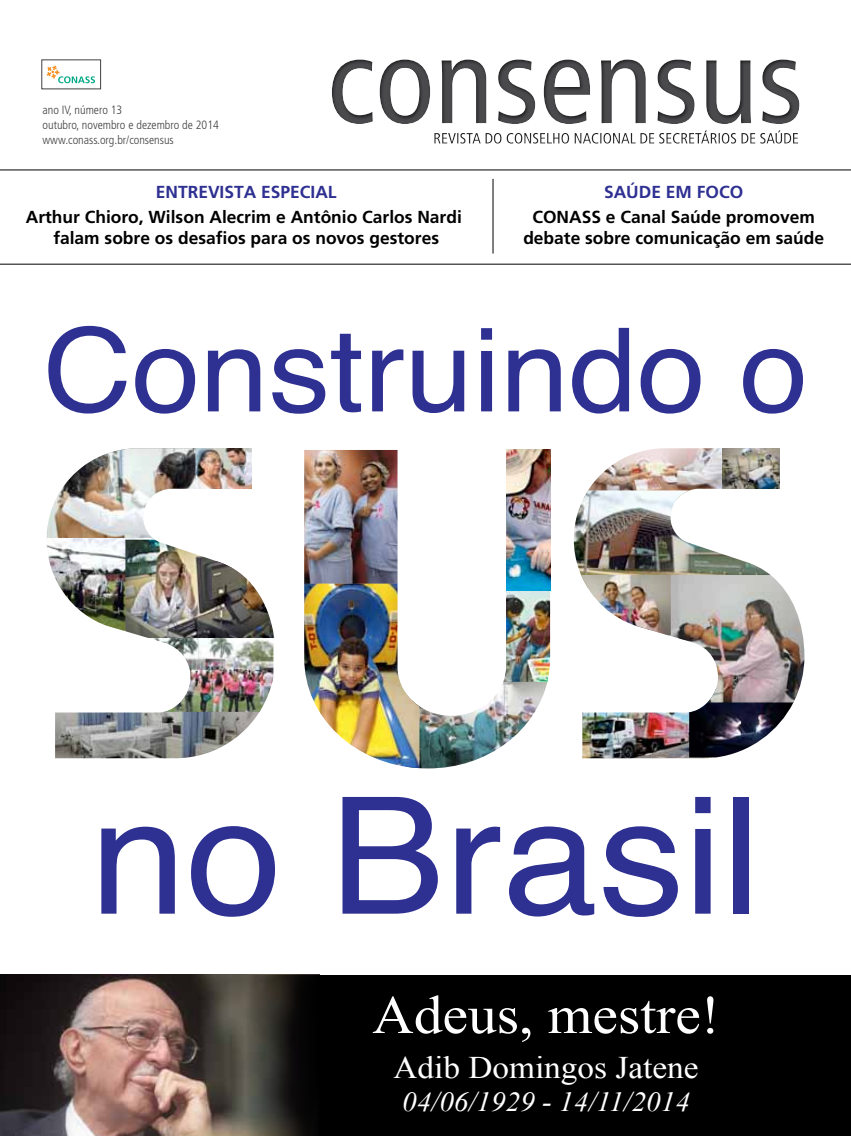
<style>
.page{position:relative;width:851px;height:1136px;background:#fff}
.page>*{position:absolute;margin:0;border:0;box-sizing:border-box;transform-origin:0 0}
.t1{font:162.6px "Helvetica";color:#2e3092;scale:1.06 1}
.t2{font:115.95px "Helvetica";color:#2e3092;scale:1.06 1}
.t3{font:54.15px "Times New Roman";color:#fff;scale:1.06 1}
.t4{font:31.35px "Times New Roman";color:#fff;scale:1.06 1}
.t5{font:italic 27.6px "Times New Roman";color:#fff;scale:1.06 1}
.t6{font:700 17.4px/20.9px "Frutiger LT Std";color:#000;text-align:center}
.t7{font:700 17.4px "Frutiger LT Std";color:#2e3092}
.t8{font:300 condensed 12px/15px "Frutiger LT Std";color:#414042}
</style>
<div class="page">
<div style="left:41px;top:60px;width:60px;height:29px;background:#fff;border:1px solid #414042"></div>
<svg style="left:47px;top:65px;width:48px;height:18px"></svg>
<div style="left:330px;top:59px;width:469px;height:87px;background:#000;opacity:.64"></div>
<div style="left:0;top:975px;width:850px;height:160px;background:#000"></div>
<hr style="left:0;top:169px;width:850px;height:1px;background:#000">
<hr style="left:0;top:264px;width:850px;height:1px;background:#000">
<hr style="left:492px;top:179px;width:1px;height:74px;background:#000">
<img style="left:0;top:974px;width:319px;height:161px">
<svg style="left:245px;top:975px;width:74px;height:160px"></svg>
<img style="left:588px;top:448px;width:137px;height:42px">
<img style="left:55px;top:711px;width:205px;height:47px">
<img style="left:419px;top:681px;width:128px;height:87px">
<img style="left:582px;top:712px;width:130px;height:46px">
<img style="left:304px;top:583px;width:115px;height:185px">
<img style="left:689px;top:702px;width:104px;height:55px">
<img style="left:573px;top:490px;width:197px;height:85px">
<img style="left:216px;top:450px;width:181px;height:133px">
<img style="left:667px;top:575px;width:137px;height:127px">
<img style="left:195px;top:448px;width:57px;height:40px">
<img style="left:47px;top:448px;width:148px;height:90px">
<img style="left:47px;top:538px;width:107px;height:92px">
<img style="left:151px;top:638px;width:122px;height:73px">
<img style="left:503px;top:590px;width:47px;height:91px">
<img style="left:125px;top:539px;width:149px;height:99px">
<img style="left:506px;top:450px;width:44px;height:140px">
<img style="left:581px;top:575px;width:89px;height:60px">
<img style="left:722px;top:448px;width:56px;height:40px">
<p class="t8" style="left:43px;top:102px;width:178px">ano IV, número 13<br>outubro, novembro e dezembro de 2014 www.conass.org.br/consensus</p>
<p class="t7" style="left:156px;top:182px;width:182px">ENTREVISTA ESPECIAL</p>
<p class="t6" style="left:26px;top:206px;width:437px">Arthur Chioro, Wilson Alecrim e Antônio Carlos Nardi falam sobre os desafios para os novos gestores</p>
<p class="t7" style="left:604px;top:182px;width:141px">SAÚDE EM FOCO</p>
<p class="t6" style="left:523px;top:206px;width:302px">CONASS e Canal Saúde promovem debate sobre comunicação em saúde</p>
<h2 class="t2" style="left:43px;top:281px;width:723px">Construindo o</h2>
<h1 class="t1" style="left:90px;top:731px;width:633px">no Brasil</h1>
<h3 class="t3" style="left:372px;top:978px;width:329px">Adeus, mestre!</h3>
<h3 class="t4" style="left:393px;top:1045px;width:289px">Adib Domingos Jatene</h3>
<h3 class="t5" style="left:402px;top:1082px;width:273px">04/06/1929 - 14/11/2014</h3>
</div>
